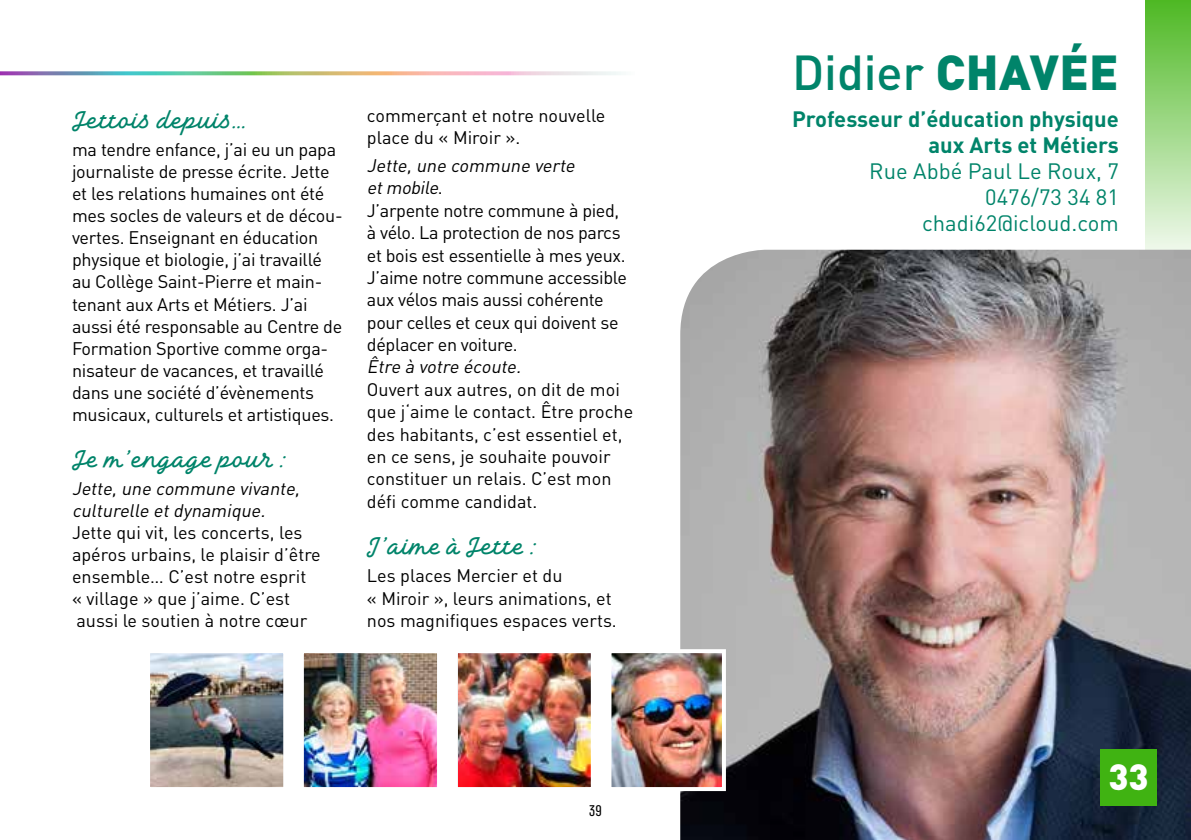
<style>
.page{position:relative;width:1191px;height:840px;background:#fff}
.page>*{position:absolute;margin:0;border:0;box-sizing:border-box;transform-origin:0 0}
.t1{font:500 48.4px "DIN Pro";color:#00846a}
.t2{font:900 36px "DIN Pro";color:#fff}
.t3{font:24px "TT Backwards Script";color:#00846a}
.t4{font:22px/26px "DIN Pro";color:#00846a;text-align:right}
.t5{font:700 22px/26px "DIN Pro";color:#00846a;text-align:right}
.t6{font:18px/22px "DIN Pro";letter-spacing:-.015em;color:#000}
.t7{font:italic 18px/22px "DIN Pro";color:#000}
.t8{font:14px "TT Backwards Sans";color:#000}
.s1{font-style:italic}
.s2{font-weight:900}
</style>
<div class="page">
<div style="left:1145px;top:0;width:46px;height:271px;background:linear-gradient(to bottom,#4eb824,#fcfefc)"></div>
<svg style="left:0;top:71px;width:621px;height:4px;background:#b6beb0"></svg>
<img style="left:680px;top:249px;width:511px;height:590px">
<div style="left:1100px;top:748px;width:57px;height:57px;background:#40b312"></div>
<img style="left:151px;top:653px;width:131px;height:132px">
<div style="left:146px;top:648px;width:141px;height:142px;border:4px solid #fff"></div>
<img style="left:305px;top:653px;width:131px;height:132px">
<div style="left:300px;top:648px;width:141px;height:142px;border:4px solid #fff"></div>
<img style="left:459px;top:653px;width:131px;height:132px">
<div style="left:454px;top:648px;width:141px;height:142px;border:4px solid #fff"></div>
<img style="left:612px;top:653px;width:109px;height:132px">
<div style="left:607px;top:648px;width:119px;height:142px;border:4px solid #fff"></div>
<h3 class="t3" style="left:72px;top:106px;width:178px">Jettois depuis…</h3>
<p class="t6" style="left:72px;top:138px;width:272px">ma tendre enfance, j’ai eu un papa journaliste de presse écrite. Jette et les relations humaines ont été mes socles de valeurs et de décou&shy;vertes. Enseignant en éducation physique et biologie, j’ai travaillé au Collège Saint-Pierre et main&shy;tenant aux Arts et Métiers. J’ai aussi été responsable au Centre de Formation Sportive comme orga&shy;nisateur de vacances, et travaillé dans une société d’évènements musicaux, culturels et artistiques.</p>
<h3 class="t3" style="left:72px;top:444px;width:216px">Je m’engage pour :</h3>
<p class="t7" style="left:72px;top:476px;width:233px">Jette,une commune vivante, culturelle etdynamique.</p>
<p class="t6" style="left:72px;top:520px;width:250px">Jette qui vit, les concerts, les apéros urbains, le plaisir d’être ensemble… C’est notre esprit<br>« village » que j’aime. C’est aussi le soutien à notre cœur</p>
<p class="t6" style="left:367px;top:103px;width:240px">commerçant et notre nouvelle place du « Miroir ».</p>
<p class="t6" style="left:367px;top:153px;width:261px"><span class="s1">Jette,une commune verte etmobile</span>.<br>J’arpente notre commune à pied, à vélo. La protection de nos parcs et bois est essentielle à mes yeux.<br>J’aime notre commune accessible aux vélos mais aussi cohérente pour celles et ceux qui doivent se déplacer en voiture.</p>
<p class="t7" style="left:367px;top:355px;width:160px">Être à votre écoute.</p>
<p class="t6" style="left:367px;top:377px;width:268px">Ouvert aux autres, on dit de moi que j‘aime le contact. Être proche des habitants, c’est essentiel et, en ce sens, je souhaite pouvoir constituer un relais. C’est mon défi comme candidat.</p>
<h3 class="t3" style="left:367px;top:531px;width:172px">J’aime à Jette :</h3>
<p class="t6" style="left:367px;top:563px;width:251px">Les places Mercier et du<br>« Miroir », leurs animations, et nos magnifiques espaces verts.</p>
<p class="t8" style="left:589px;top:801px;width:14px">39</p>
<h1 class="t1" style="left:792px;top:40px;width:328px">Didier <span class="s2">CHAVÉE</span></h1>
<p class="t5" style="left:792px;top:105px;width:328px">Professeur d’éducation physique aux Arts et Métiers</p>
<p class="t4" style="left:869px;top:157px;width:251px">Rue Abbé Paul Le Roux, 7<br>0476/73 34 81 chadi62@icloud.com</p>
<h2 class="t2" style="left:1108px;top:752px;width:42px">33</h2>
</div>
